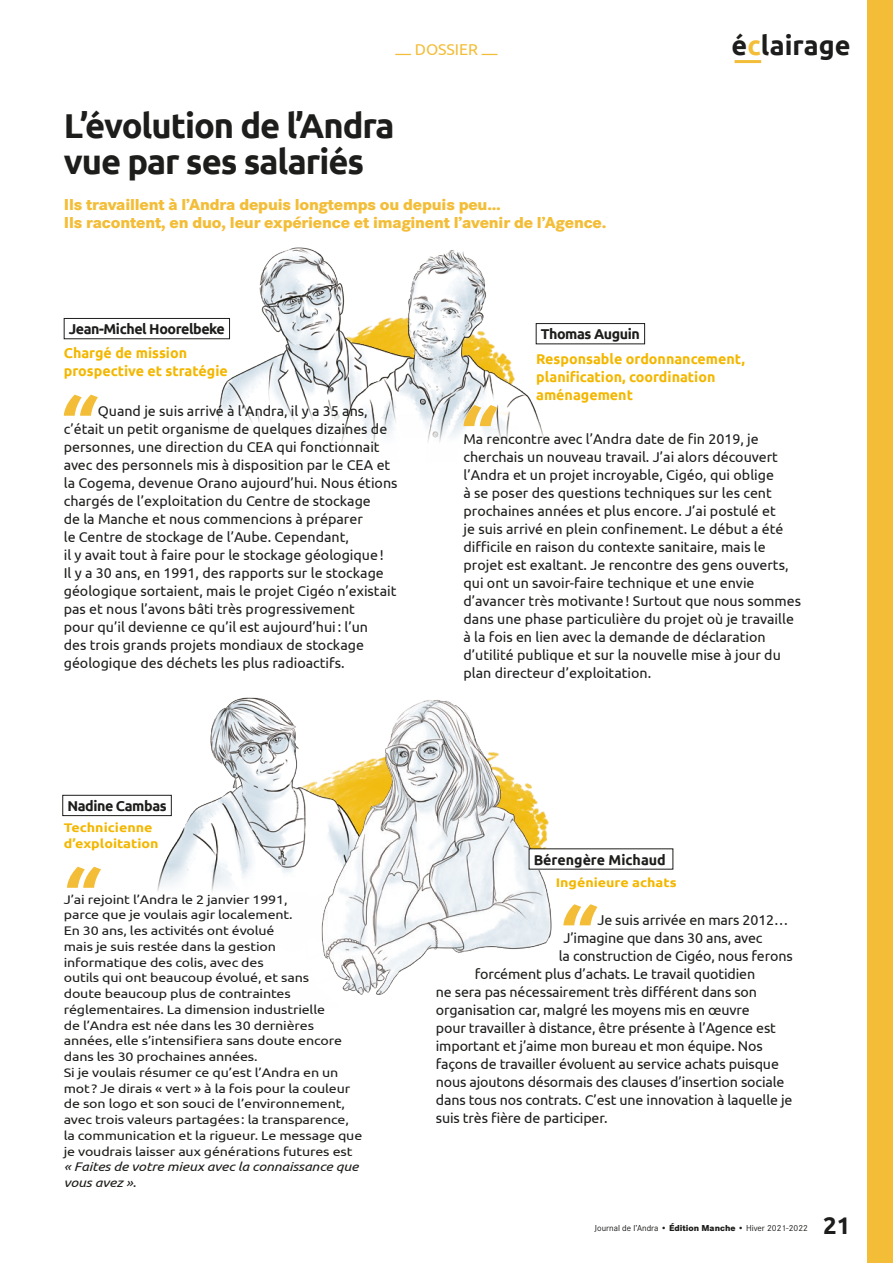
<style>
.page{position:relative;width:893px;height:1263px;background:#fff}
.page>*{position:absolute;margin:0;border:0;box-sizing:border-box;transform-origin:0 0}
.t1{font:700 34.5px/36px "Ubuntu";letter-spacing:-.03em;color:#1d1d1b}
.t2{font:700 27px "Ubuntu";color:#1d1d1b}
.t3{font:700 24px "Ubuntu";color:#1d1d1b}
.t4{font:800 16.5px/18px "Corporate S";letter-spacing:-.01em;color:#f3bd37}
.t5{font:15.75px "Ubuntu";color:#f3bd37}
.t6{font:14.25px/18px "Ubuntu";color:#1d1d1b}
.t7{font:700 14.25px/18px "Ubuntu";color:#f3b700}
.t8{font:700 14.25px "Ubuntu";letter-spacing:-.03em;color:#1d1d1b}
.t9{font:700 14.25px "Ubuntu";color:#1d1d1b}
.t10{font:12.45px/15.8px "Ubuntu";letter-spacing:-.01em;color:#1d1d1b;scale:1.14 1}
.t11{font:italic 12.45px/15.8px "Ubuntu";letter-spacing:-.01em;color:#1d1d1b;scale:1.14 1}
.t12{font:700 12.45px/15.8px "Ubuntu";color:#f3b700;scale:1.14 1}
.t13{font:9px "Corporate S";color:#1d1d1b}
.s1{color:#f3bd37}
.s2{font-weight:800}
</style>
<div class="page">
<hr style="left:735px;top:60px;width:26px;height:3px;background:#f3bd37">
<div style="left:867px;top:0;width:26px;height:1263px;background:#f3bd37"></div>
<img style="left:163px;top:253px;width:115px;height:170px">
<img style="left:278px;top:247px;width:297px;height:197px">
<svg style="left:64px;top:395px;width:34px;height:21px"></svg>
<svg style="left:463px;top:405px;width:35px;height:21px"></svg>
<svg style="left:67px;top:867px;width:34px;height:21px"></svg>
<div style="left:64px;top:318px;width:166px;height:21px;background:#fff"></div>
<div style="left:64px;top:318px;width:166px;height:21px;border:1px solid #1d1d1b"></div>
<img style="left:125px;top:697px;width:151px;height:194px">
<img style="left:276px;top:700px;width:283px;height:295px">
<div style="left:529px;top:849px;width:144px;height:20px;background:#fff"></div>
<div style="left:63px;top:795px;width:108px;height:21px;background:#fff"></div>
<div style="left:62px;top:795px;width:110px;height:21px;border:1px solid #1d1d1b"></div>
<div style="left:536px;top:324px;width:109px;height:20px;background:#fff"></div>
<div style="left:536px;top:323px;width:109px;height:21px;border:1px solid #1d1d1b"></div>
<svg style="left:563px;top:904px;width:34px;height:21px"></svg>
<p class="t5" style="left:396px;top:40px;width:103px">— DOSSIER —</p>
<h2 class="t2" style="left:732px;top:29px;width:120px">é<span class="s1">c</span>lairage</h2>
<h1 class="t1" style="left:64px;top:107px;width:332px">L’évolution de l’Andra vue par ses salariés</h1>
<p class="t4" style="left:64px;top:195px;width:544px">Ils travaillent à l’Andra depuis longtemps ou depuis peu…<br>Ils racontent, en duo, leur expérience et imaginent l’avenir de l’Agence.</p>
<p class="t8" style="left:69px;top:320px;width:158px">Jean-Michel Hoorelbeke</p>
<p class="t7" style="left:64px;top:344px;width:166px">Chargé de mission prospective et stratégie</p>
<p class="t6" style="left:64px;top:401px;width:335px;text-indent:34px">Quand je suis arrivé à l’Andra, il y a 35 ans, c’était un petit organisme de quelques dizaines de personnes, une direction du CEA qui fonctionnait avec des personnels mis à disposition par le CEA et la Cogema, devenue Orano aujourd’hui. Nous étions chargés de l’exploitation du Centre de stockage<br>de la Manche et nous commencions à préparer<br>le Centre de stockage de l’Aube. Cependant,<br>il y avait tout à faire pour le stockage géologique !<br>Il y a 30 ans, en 1991, des rapports sur le stockage géologique sortaient, mais le projet Cigéo n’existait pas et nous l’avons bâti très progressivement<br>pour qu’il devienne ce qu’il est aujourd’hui : l’un<br>des trois grands projets mondiaux de stockage géologique des déchets les plus radioactifs.</p>
<p class="t8" style="left:541px;top:326px;width:101px">Thomas Auguin</p>
<p class="t7" style="left:536px;top:349px;width:210px">Responsable ordonnancement, planification, coordination aménagement</p>
<p class="t6" style="left:463px;top:430px;width:339px">Ma rencontre avec l’Andra date de fin 2019, je cherchais un nouveau travail. J’ai alors découvert l’Andra et un projet incroyable, Cigéo, qui oblige<br>à se poser des questions techniques sur les cent prochaines années et plus encore. J’ai postulé et<br>je suis arrivé en plein confinement. Le début a été difficile en raison du contexte sanitaire, mais le projet est exaltant. Je rencontre des gens ouverts, qui ont un savoir-faire technique et une envie d’avancer très motivante ! Surtout que nous sommes dans une phase particulière du projet où je travaille à la fois en lien avec la demande de déclaration d’utilité publique et sur la nouvelle mise à jour du plan directeur d’exploitation.</p>
<p class="t8" style="left:67px;top:797px;width:101px">Nadine Cambas</p>
<p class="t12" style="left:64px;top:819px;width:85px">Technicienne d’exploitation</p>
<p class="t10" style="left:64px;top:891px;width:263px">J’ai rejoint l’Andra le 2 janvier 1991,<br>parce que je voulais agir localement.<br>En 30 ans, les activités ont évolué<br>mais je suis restée dans la gestion<br>informatique des colis, avec des<br>outils qui ont beaucoup évolué, et sans<br>doute beaucoup plus de contraintes réglementaires. La dimension industrielle<br>de l’Andra est née dans les 30 dernières années, elle s’intensifiera sans doute encore dans les 30 prochaines années.<br>Si je voulais résumer ce qu’est l’Andra en un mot ? Je dirais « vert » à la fois pour la couleur de son logo et son souci de l’environnement, avec trois valeurs partagées : la transparence, la communication et la rigueur. Le message que je voudrais laisser aux générations futures est</p>
<p class="t11" style="left:64px;top:1158px;width:260px">« Faites de votre mieux avec la connaissance que vous avez ».</p>
<p class="t9" style="left:534px;top:851px;width:134px">Bérengère Michaud</p>
<p class="t12" style="left:556px;top:874px;width:108px">Ingénieure achats</p>
<p class="t6" style="left:597px;top:911px;width:193px">Je suis arrivée en mars 2012…</p>
<p class="t6" style="left:563px;top:929px;width:201px">J’imagine que dans 30 ans, avec</p>
<p class="t6" style="left:559px;top:947px;width:235px">la construction de Cigéo, nous ferons</p>
<p class="t6" style="left:475px;top:965px;width:282px">forcément plus d’achats. Le travail quotidien</p>
<p class="t6" style="left:436px;top:983px;width:323px">ne sera pas nécessairement très différent dans son</p>
<p class="t6" style="left:436px;top:1001px;width:315px">organisation car, malgré les moyens mis en œuvre</p>
<p class="t6" style="left:436px;top:1019px;width:342px">pour travailler à distance, être présente à l’Agence est</p>
<p class="t6" style="left:436px;top:1037px;width:328px">important et j’aime mon bureau et mon équipe. Nos</p>
<p class="t6" style="left:436px;top:1055px;width:345px">façons de travailler évoluent au service achats puisque</p>
<p class="t6" style="left:436px;top:1073px;width:350px">nous ajoutons désormais des clauses d’insertion sociale</p>
<p class="t6" style="left:436px;top:1091px;width:358px">dans tous nos contrats. C’est une innovation à laquelle je</p>
<p class="t6" style="left:436px;top:1109px;width:173px">suis très fière de participer.</p>
<p class="t13" style="left:595px;top:1222px;width:215px">Journal de l’Andra <span class="s2">• Édition Manche •</span> Hiver 2021-2022</p>
<h3 class="t3" style="left:823px;top:1210px;width:29px">21</h3>
</div>
